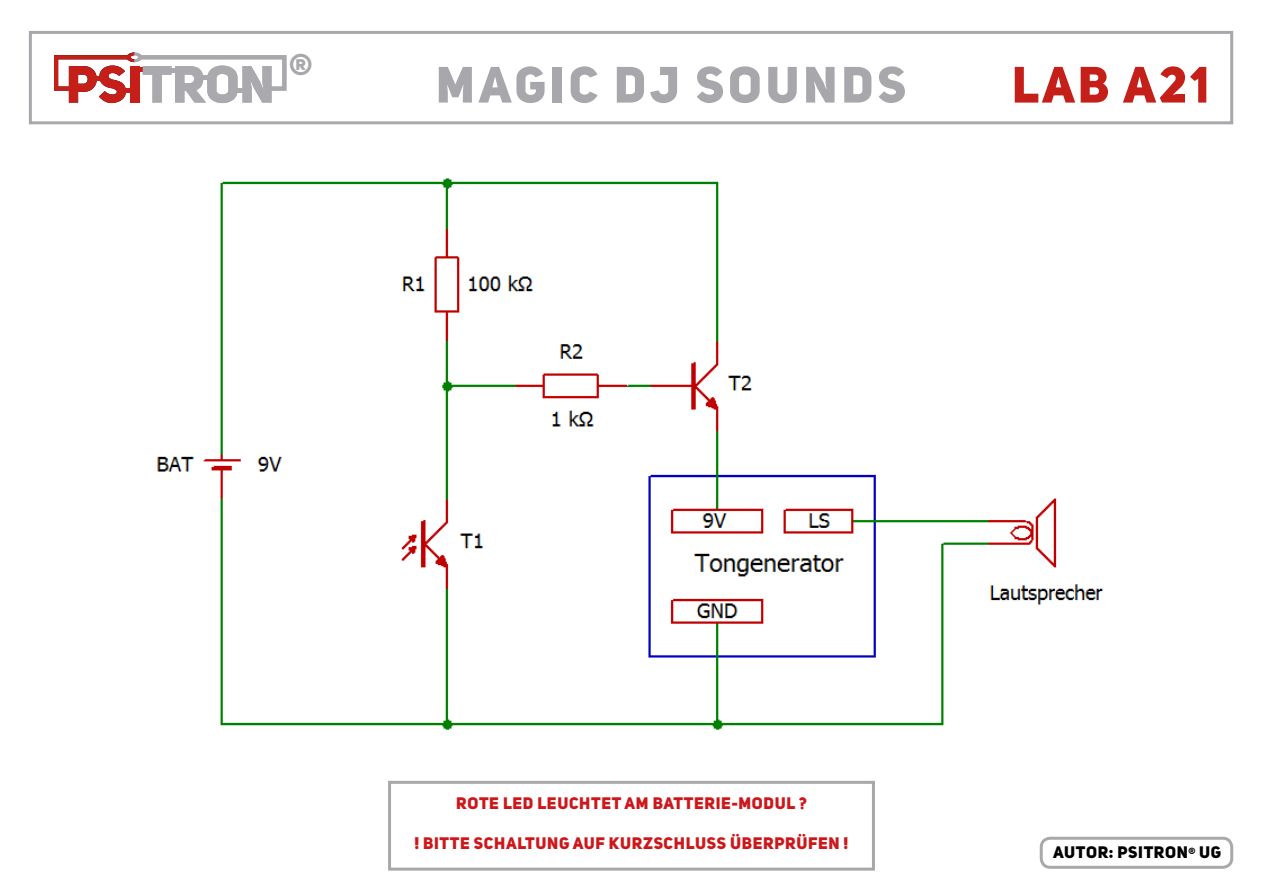
<style>
.page{position:relative;width:1263px;height:893px;background:#fff}
.page>*{position:absolute;margin:0;border:0;box-sizing:border-box;transform-origin:0 0}
.t1{font:50.4px "Uni Sans Heavy CAPS";letter-spacing:.08em;color:#a8a8ac}
.t2{font:50.4px "Uni Sans Heavy CAPS";letter-spacing:.06em;color:#c41f18}
.t3{font:30px "Uni Sans Heavy CAPS";color:#a8a8ac}
.t4{font:16.5px "Uni Sans Heavy CAPS";letter-spacing:.04em;color:#cd171a}
.t5{font:16.5px "Uni Sans Heavy CAPS";letter-spacing:.04em;color:#000}
</style>
<div class="page">
<div style="left:388px;top:781px;width:487px;height:90px;border:3px solid #a8a8ac"></div>
<img style="left:157px;top:178px;width:947px;height:552px">
<div style="left:1040px;top:837px;width:193px;height:32px;border:3px solid #a8a9a9;border-radius:9px"></div>
<div style="left:29px;top:31px;width:1204px;height:93px;background:#fff;border:3px solid #a8a8ac"></div>
<svg style="left:54px;top:52px;width:232px;height:51px"></svg>
<h2 class="t3" style="left:289px;top:45px;width:25px">®</h2>
<h1 class="t1" style="left:436px;top:52px;width:471px">MAGIC DJ SOUNDS</h1>
<h1 class="t2" style="left:1012px;top:52px;width:198px">Lab A21</h1>
<p class="t4" style="left:456px;top:793px;width:352px">ROTE LED LEUCHTET AM BATTERIE-MODUL ?</p>
<p class="t4" style="left:415px;top:832px;width:435px">! BITTE SCHALTUNG AUF KURZSCHLUSS ÜBERPRÜFEN !</p>
<p class="t5" style="left:1053px;top:842px;width:169px">AUTOR: PSITRON<sup>®</sup> UG</p>
</div>
